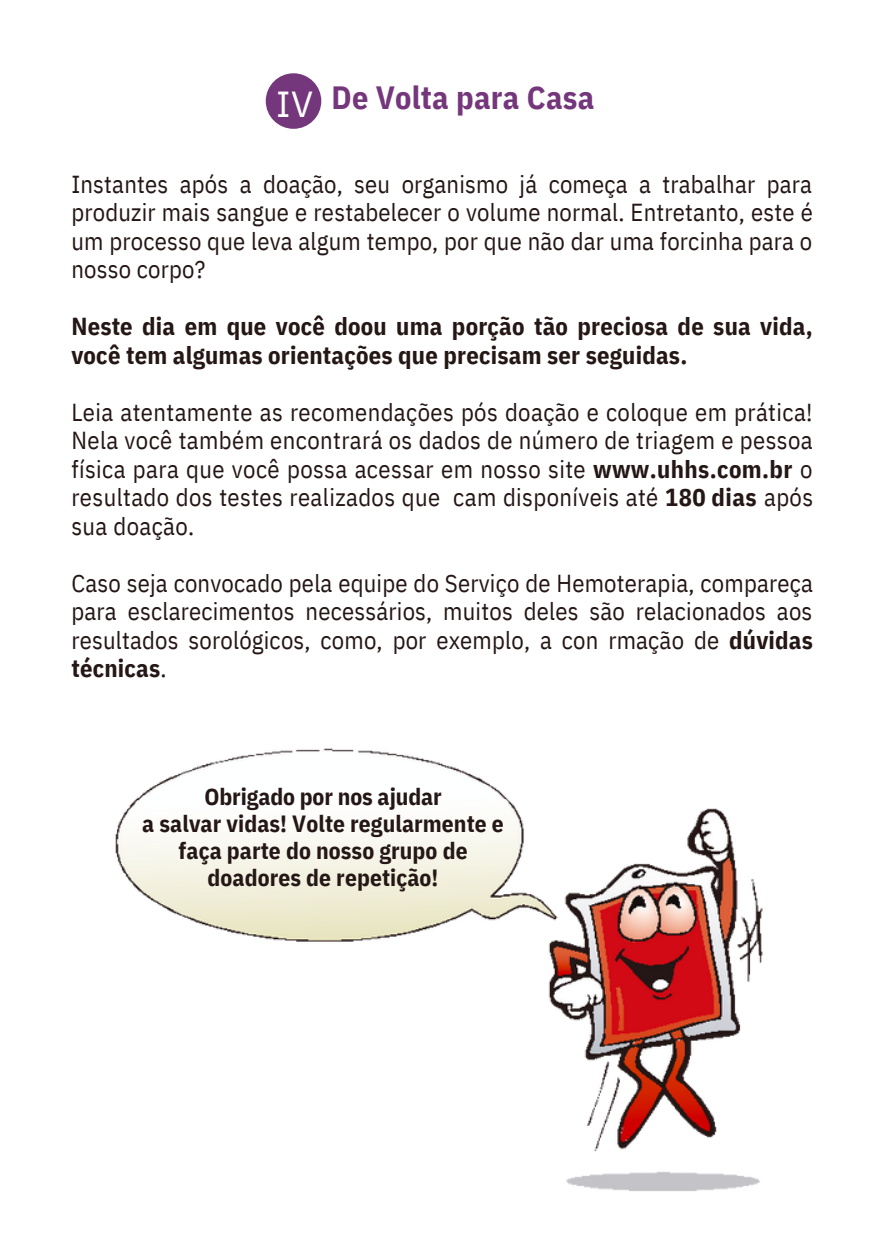
<style>
.page{position:relative;width:878px;height:1248px;background:#fff}
.page>*{position:absolute;margin:0;border:0;box-sizing:border-box;transform-origin:0 0}
.t1{font:700 32.2px "IBM Plex Sans Cond";letter-spacing:.01em;color:#75377b}
.t2{font:24.6px/28.6px "IBM Plex Sans Cond";letter-spacing:.01em;color:#241715;text-align:justify}
.t3{font:700 24.6px/28.6px "IBM Plex Sans Cond";letter-spacing:.01em;color:#241715}
.t4{font:700 23.4px/27px "IBM Plex Sans Cond";letter-spacing:.005em;color:#241716;text-align:center}
.s1{font-family:"IBM Plex Sans";font-weight:400;font-size:36.2px;color:#fff}
.s2{font-weight:700}
</style>
<div class="page">
<div style="left:266px;top:73px;width:55px;height:56px;background:#75377b;border-radius:50%"></div>
<img style="left:115px;top:748px;width:648px;height:443px">
<h1 class="t1" style="left:276px;top:76px;width:320px"><span class="s1">IV</span> De Volta para Casa</h1>
<p class="t2" style="left:71px;top:169px;width:743px">Instantes após a doação, seu organismo já começa a trabalhar para produzir mais sangue e restabelecer o volume normal. Entretanto, este é um processo que leva algum tempo, por que não dar uma forcinha para o nosso corpo?</p>
<p class="t3" style="left:71px;top:312px;width:742px">Neste dia em que você doou uma porção tão preciosa de sua vida, você tem algumas orientações que precisam ser seguidas.</p>
<p class="t2" style="left:71px;top:397px;width:743px">Leia atentamente as recomendações pós doação e coloque em prática!<br>Nela você também encontrará os dados de número de triagem e pessoa física para que você possa acessar em nosso site <span class="s2">www.uhhs.com.br</span> o resultado dos testes realizados que cam disponíveis até <span class="s2">180 dias</span> após sua doação.</p>
<p class="t2" style="left:71px;top:568px;width:743px">Caso seja convocado pela equipe do Serviço de Hemoterapia, compareça para esclarecimentos necessários, muitos deles são relacionados aos resultados sorológicos, como, por exemplo, a con rmação de <span class="s2">dúvidas técnicas</span>.</p>
<p class="t4" style="left:142px;top:782px;width:363px">Obrigado por nos ajudar<br>a salvar vidas! Volte regularmente e faça parte do nosso grupo de doadores de repetição!</p>
</div>
